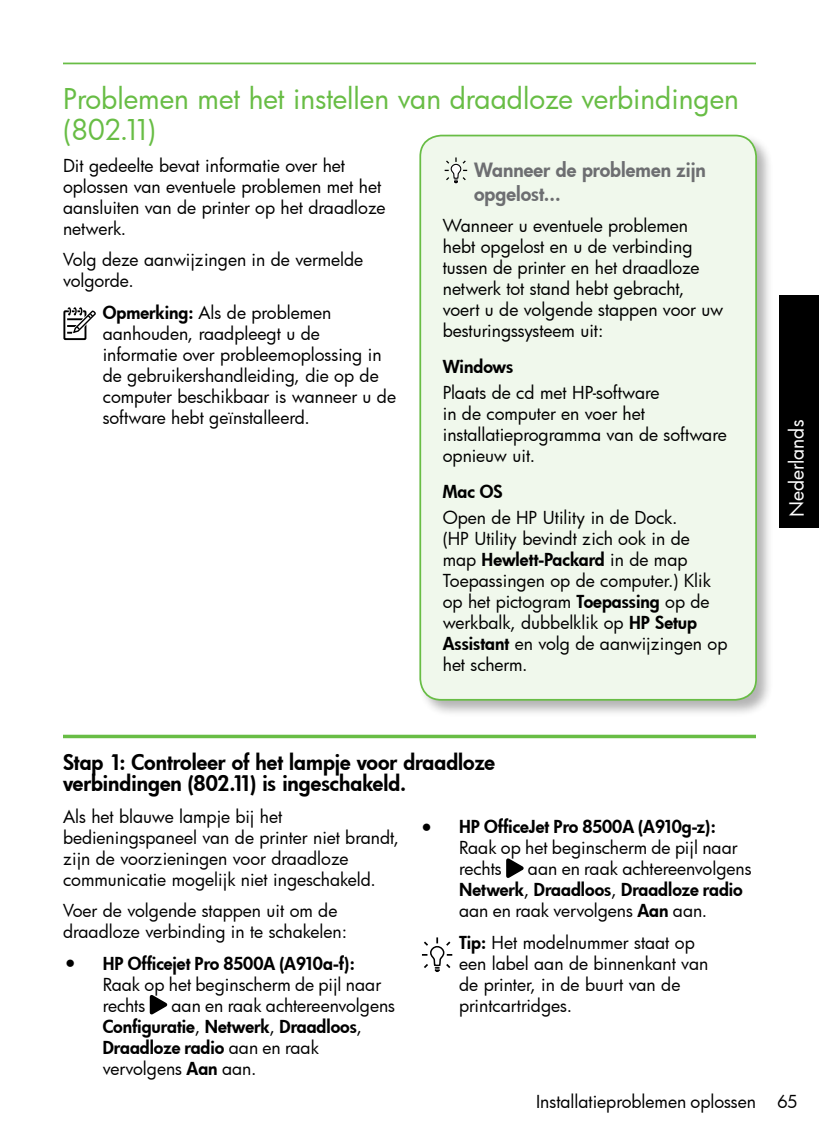
<style>
.page{position:relative;width:819px;height:1134px;background:#fff}
.page>*{position:absolute;margin:0;border:0;box-sizing:border-box;transform-origin:0 0}
.t1{font:28px/31.5px "Futura Bk";color:#68bd45}
.t2{font:21px/21px "Futura Hv";color:#000}
.t3{font:19.25px/24.5px "Futura Hv";color:#6d6e71}
.t4{font:19.25px "Futura Bk";color:#fff}
.t5{font:17.5px/21px "Futura Bk";color:#000}
.t6{font:17.5px/21px "Futura Hv";color:#000}
.s1{font-family:"Futura Hv"}
.s2{font-family:"Futura Bk"}
.s3{font-family:"Futura Bk";font-size:24.5px}
</style>
<div class="page">
<div style="left:779px;top:295px;width:40px;height:232px;background:#000"></div>
<div style="left:417px;top:132px;width:357px;height:586px;background:#000;opacity:.3"></div>
<div style="left:420px;top:136px;width:336px;height:564px;background:#f0f8ec;border-radius:21px"></div>
<svg style="left:444px;top:157px;width:24px;height:27px"></svg>
<div style="left:419px;top:135px;width:338px;height:566px;border:2px solid #68bd45;border-radius:21px"></div>
<hr style="left:63px;top:735px;width:693px;height:3px;background:#68bd45">
<svg style="left:149px;top:995px;width:19px;height:20px"></svg>
<svg style="left:506px;top:859px;width:18px;height:19px"></svg>
<svg style="left:422px;top:937px;width:31px;height:35px"></svg>
<hr style="left:63px;top:63px;width:693px;height:1px;background:#68bd45">
<div style="left:63px;top:310px;width:23px;height:30px;border:2px solid #000"></div>
<svg style="left:66px;top:307px;width:30px;height:29px"></svg>
<h1 class="t1" style="left:63px;top:82px;width:677px">Problemen met het instellen van draadloze verbindingen (802.11)</h1>
<p class="t5" style="left:63px;top:155px;width:324px">Dit gedeelte bevat informatie over het oplossen van eventuele problemen met het aansluiten van de printer op het draadloze netwerk.</p>
<p class="t5" style="left:63px;top:249px;width:302px">Volg deze aanwijzingen in de vermelde volgorde.</p>
<p class="t5" style="left:103px;top:302px;width:295px"><span class="s1">Opmerking:</span> Als de problemen aanhouden, raadpleegt u de informatie over probleemoplossing in de gebruikershandleiding, die op de computer beschikbaar is wanneer u de software hebt geïnstalleerd.</p>
<p class="t3" style="left:474px;top:157px;width:233px">Wanneer de problemen zijn opgelost...</p>
<p class="t5" style="left:443px;top:215px;width:282px">Wanneer u eventuele problemen hebt opgelost en u de verbinding tussen de printer en het draadloze netwerk tot stand hebt gebracht, voert u de volgende stappen voor uw besturingssysteem uit:</p>
<p class="t6" style="left:443px;top:356px;width:72px">Windows</p>
<p class="t5" style="left:443px;top:382px;width:286px">Plaats de cd met HP-software<br>in de computer en voer het installatieprogramma van de software opnieuw uit.</p>
<p class="t6" style="left:443px;top:481px;width:61px">Mac OS</p>
<p class="t5" style="left:443px;top:507px;width:249px">Open de HP Utility in de Dock. (HP Utility bevindt zich ook in de</p>
<p class="t6" style="left:443px;top:549px;width:246px"><span class="s2">map</span> Hewlett-Packard <span class="s2">in de map</span></p>
<p class="t5" style="left:443px;top:570px;width:286px">Toepassingen op de computer.) Klik op het pictogram <span class="s1">Toepassing</span> op de werkbalk, dubbelklik op <span class="s1">HP Setup<br>Assistant</span> en volg de aanwijzingen op het scherm.</p>
<p class="t2" style="left:63px;top:752px;width:434px">Stap 1: Controleer of het lampje voor draadloze verbindingen (802.11) is ingeschakeld.</p>
<p class="t5" style="left:63px;top:806px;width:338px">Als het blauwe lampje bij het bedieningspaneel van de printer niet brandt, zijn de voorzieningen voor draadloze communicatie mogelijk niet ingeschakeld.</p>
<p class="t5" style="left:63px;top:900px;width:286px">Voer de volgende stappen uit om de draadloze verbinding in te schakelen:</p>
<p class="t6" style="left:63px;top:953px;width:293px"><span class="s3">•</span> HP Officejet Pro 8500A (A910a-f):</p>
<p class="t5" style="left:103px;top:974px;width:280px">Raak op het beginscherm de pijl naar rechts</p>
<p class="t6" style="left:419px;top:816px;width:298px"><span class="s3">•</span> HP OfficeJet Pro 8500A (A910g-z):</p>
<p class="t5" style="left:459px;top:837px;width:280px">Raak op het beginscherm de pijl naar rechts</p>
<p class="t5" style="left:528px;top:858px;width:225px">aan en raak achtereenvolgens</p>
<p class="t6" style="left:459px;top:879px;width:285px">Netwerk<span class="s2">,</span> Draadloos<span class="s2">,</span> Draadloze radio</p>
<p class="t5" style="left:459px;top:895px;width:250px;line-height:31.5px">aan en raak vervolgens <span class="s1">Aan</span> aan.<br><span class="s1">Tip:</span> Het modelnummer staat op</p>
<p class="t5" style="left:459px;top:953px;width:251px">een label aan de binnenkant van de printer, in de buurt van de printcartridges.</p>
<p class="t5" style="left:172px;top:995px;width:225px">aan en raak achtereenvolgens</p>
<p class="t6" style="left:103px;top:1016px;width:261px">Configuratie<span class="s2">,</span> Netwerk<span class="s2">,</span> Draadloos<span class="s2">,<br></span>Draadloze radio <span class="s2">aan en raak</span></p>
<p class="t5" style="left:103px;top:1058px;width:155px">vervolgens <span class="s1">Aan</span> aan.</p>
<p class="t4" style="left:784px;top:517px;width:99px;rotate:-90deg">Nederlands</p>
<p class="t5" style="left:536px;top:1090px;width:263px">Installatieproblemen oplossen 65</p>
</div>
